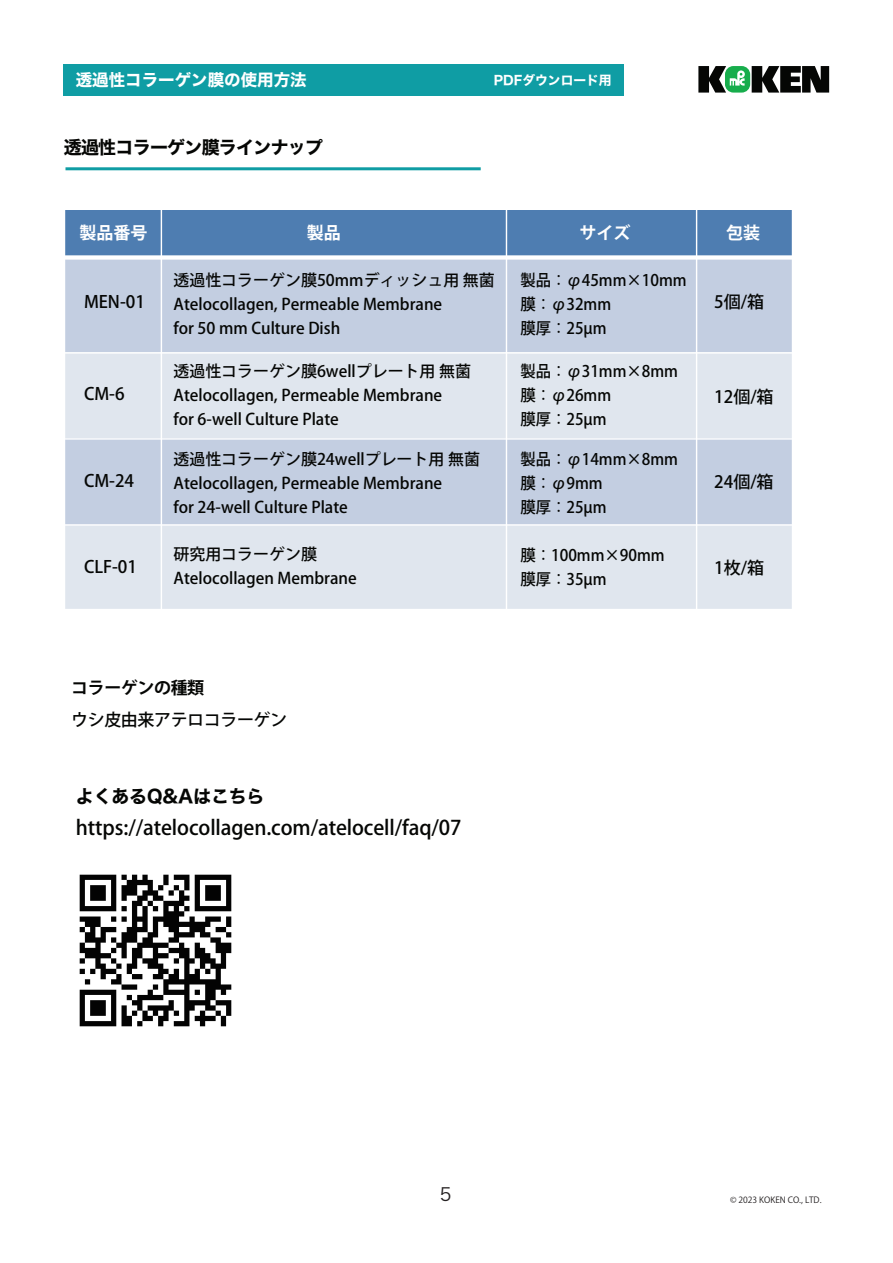
<style>
.page{position:relative;width:893px;height:1263px;background:#fff}
.page>*{position:absolute;margin:0;border:0;box-sizing:border-box;transform-origin:0 0}
.t1{font:500 20.25px "Koz Go Pr 6 N";letter-spacing:-.005em;color:#050604}
.t2{font:18px "Hira Kaku Std W7";letter-spacing:-.04em;color:#050604}
.t3{font:18px "Hira Kaku Std W7";letter-spacing:-.01em;color:#050604}
.t4{font:18px "Hira Kaku Pro W3";color:#231f20}
.t5{font:500 16.95px "Koz Go Pr 6 N";color:#050604}
.t6{font:500 16.95px "Koz Go Pr 6 N";letter-spacing:-.025em;color:#050604}
.t7{font:700 16.95px "Koz Go Pr 6 N";color:#fff}
.t8{font:700 16.95px "Koz Go Pr 6 N";letter-spacing:-.025em;color:#050604}
.t9{font:16.5px "Hira Kaku Std W7";color:#fff}
.t10{font:500 15.9px/24px "Koz Go Pr 6 N";color:#050604}
.t11{font:500 15.9px/24px "Koz Go Pr 6 N";color:#050604;scale:.96 1}
.t12{font:12.75px "Hira Kaku Std W7";color:#fff}
.t13{font:8.55px "Koz Go Pr 6 N";color:#231f20}
.s1{font-weight:400}
</style>
<div class="page">
<div style="left:64px;top:64px;width:560px;height:31px;background:#0f9da4"></div>
<svg style="left:698px;top:66px;width:132px;height:27px"></svg>
<hr style="left:65px;top:167px;width:416px;height:3px;background:#0f9da4">
<img style="left:79px;top:874px;width:153px;height:153px">
<div style="left:64px;top:210px;width:84px;height:47px;background:#4e7db1"></div>
<div style="left:148px;top:210px;width:369px;height:47px;background:#4e7db1"></div>
<div style="left:517px;top:210px;width:195px;height:47px;background:#4e7db1"></div>
<div style="left:712px;top:210px;width:80px;height:47px;background:#4e7db1"></div>
<div style="left:64px;top:257px;width:84px;height:96px;background:#c3cee1"></div>
<div style="left:148px;top:257px;width:369px;height:96px;background:#c3cee1"></div>
<div style="left:517px;top:257px;width:195px;height:96px;background:#c3cee1"></div>
<div style="left:712px;top:257px;width:80px;height:96px;background:#c3cee1"></div>
<div style="left:64px;top:353px;width:84px;height:86px;background:#e0e6ee"></div>
<div style="left:148px;top:353px;width:369px;height:86px;background:#e0e6ee"></div>
<div style="left:517px;top:353px;width:195px;height:86px;background:#e0e6ee"></div>
<div style="left:712px;top:353px;width:80px;height:86px;background:#e0e6ee"></div>
<div style="left:64px;top:439px;width:84px;height:86px;background:#c3cee1"></div>
<div style="left:148px;top:439px;width:369px;height:86px;background:#c3cee1"></div>
<div style="left:517px;top:439px;width:195px;height:86px;background:#c3cee1"></div>
<div style="left:712px;top:439px;width:80px;height:86px;background:#c3cee1"></div>
<div style="left:64px;top:525px;width:84px;height:84px;background:#e0e6ee"></div>
<div style="left:148px;top:525px;width:369px;height:84px;background:#e0e6ee"></div>
<div style="left:517px;top:525px;width:195px;height:84px;background:#e0e6ee"></div>
<div style="left:712px;top:525px;width:80px;height:84px;background:#e0e6ee"></div>
<hr style="left:161px;top:197px;width:1px;height:413px;background:#fff">
<hr style="left:696px;top:197px;width:1px;height:413px;background:#fff">
<hr style="left:506px;top:197px;width:1px;height:413px;background:#fff">
<div style="left:64px;top:255px;width:729px;height:5px;background:#fff"></div>
<hr style="left:64px;top:352px;width:729px;height:2px;background:#fff">
<hr style="left:64px;top:438px;width:729px;height:2px;background:#fff">
<hr style="left:64px;top:524px;width:729px;height:2px;background:#fff">
<hr style="left:64px;top:197px;width:1px;height:413px;background:#fff">
<p class="t9" style="left:76px;top:67px;width:233px">透過性コラーゲン膜の使用方法</p>
<p class="t12" style="left:494px;top:70px;width:119px">PDFダウンロード用</p>
<p class="t2" style="left:64px;top:133px;width:261px">透過性コラーゲン膜ラインナップ</p>
<p class="t7" style="left:79px;top:223px;width:70px">製品番号</p>
<p class="t7" style="left:307px;top:223px;width:36px">製品</p>
<p class="t7" style="left:580px;top:223px;width:53px">サイズ</p>
<p class="t7" style="left:726px;top:223px;width:36px">包装</p>
<p class="t10" style="left:173px;top:268px;width:323px">透過性コラーゲン膜50mmディッシュ用 無菌<br>Atelocollagen, Permeable Membrane<br>for 50 mm Culture Dish</p>
<p class="t11" style="left:520px;top:268px;width:175px">製品<span class="s1">：</span>φ45mm×10mm膜<span class="s1">：</span>φ32mm<br>膜厚<span class="s1">：</span>25µm</p>
<p class="t5" style="left:84px;top:293px;width:62px">MEN-01</p>
<p class="t5" style="left:714px;top:293px;width:51px">5個/箱</p>
<p class="t10" style="left:173px;top:360px;width:299px">透過性コラーゲン膜6wellプレート用 無菌<br>Atelocollagen, Permeable Membrane<br>for 6-well Culture Plate</p>
<p class="t11" style="left:520px;top:360px;width:166px">製品<span class="s1">：</span>φ31mm×8mm膜<span class="s1">：</span>φ26mm<br>膜厚<span class="s1">：</span>25µm</p>
<p class="t5" style="left:84px;top:384px;width:42px">CM-6</p>
<p class="t5" style="left:714px;top:387px;width:61px">12個/箱</p>
<p class="t10" style="left:173px;top:447px;width:308px">透過性コラーゲン膜24wellプレート用 無菌<br>Atelocollagen, Permeable Membrane<br>for 24-well Culture Plate</p>
<p class="t11" style="left:520px;top:447px;width:166px">製品<span class="s1">：</span>φ14mm×8mm膜<span class="s1">：</span>φ9mm<br>膜厚<span class="s1">：</span>25µm</p>
<p class="t5" style="left:84px;top:472px;width:52px">CM-24</p>
<p class="t5" style="left:714px;top:472px;width:61px">24個/箱</p>
<p class="t10" style="left:173px;top:542px;width:185px">研究用コラーゲン膜<br>Atelocollagen Membrane</p>
<p class="t11" style="left:520px;top:543px;width:152px">膜<span class="s1">：</span>100mm×90mm膜厚<span class="s1">：</span>35µm</p>
<p class="t5" style="left:84px;top:557px;width:55px">CLF-01</p>
<p class="t5" style="left:714px;top:558px;width:51px">1枚/箱</p>
<p class="t8" style="left:71px;top:678px;width:135px">コラーゲンの種類</p>
<p class="t6" style="left:71px;top:710px;width:218px">ウシ皮由来アテロコラーゲン</p>
<p class="t3" style="left:76px;top:783px;width:190px">よくあるQ&amp;Aはこちら</p>
<p class="t1" style="left:76px;top:816px;width:387px">https://atelocollagen.com/atelocell/faq/07</p>
<p class="t4" style="left:440px;top:1178px;width:13px">5</p>
<p class="t13" style="left:730px;top:1195px;width:93px">© 2023 KOKEN CO., LTD.</p>
</div>
